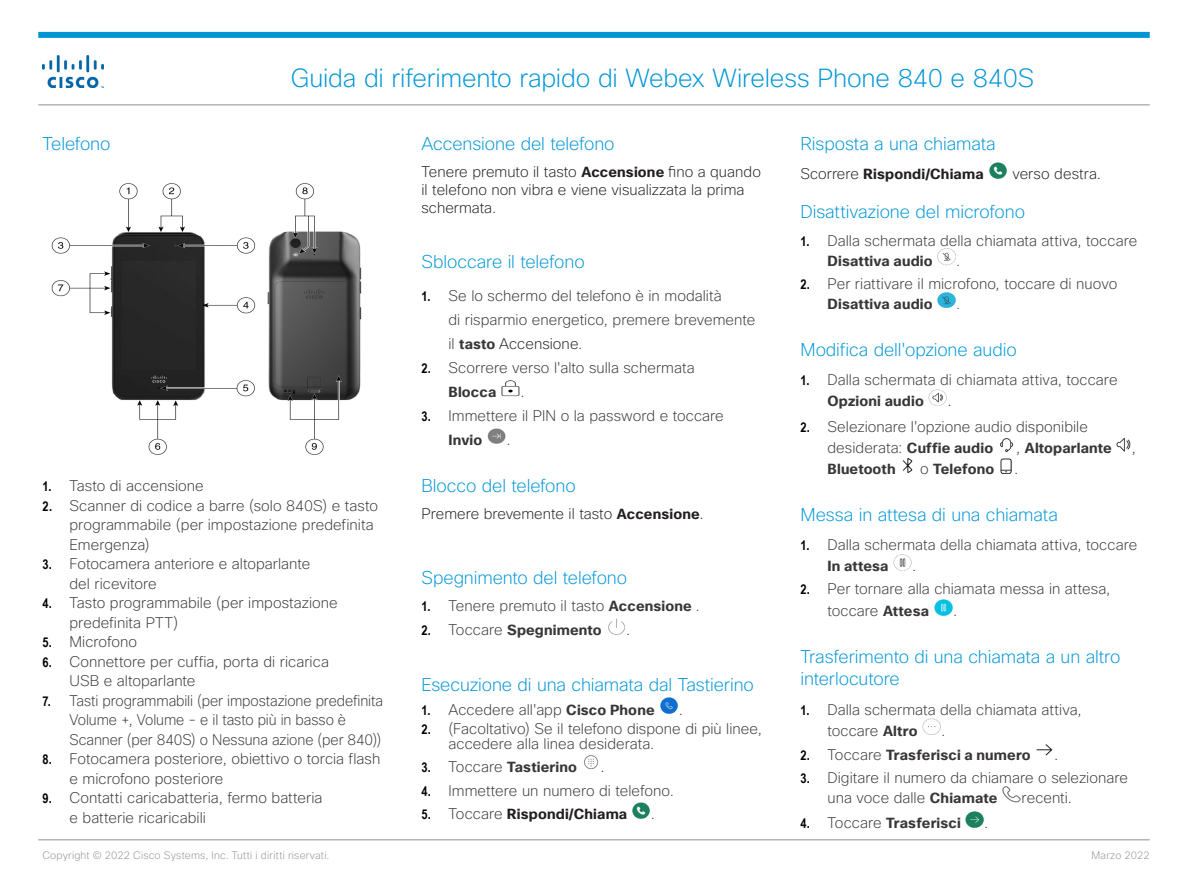
<style>
.page{position:relative;width:1188px;height:893px;background:#fff}
.page>*{position:absolute;margin:0;border:0;box-sizing:border-box;transform-origin:0 0}
.t1{font:200 25.5px "Cisco Sans";letter-spacing:-.01em;color:#0096d6}
.Heading_2{font:200 18px/21.6px "Cisco Sans";letter-spacing:-.005em;color:#0096d6}
.t2{font:200 15px/19.5px "Cisco Sans";letter-spacing:.005em;color:#393636}
.t3{font:200 15px/18px "Cisco Sans";color:#231f20}
.t4{font:200 15px/19.5px "Cisco Sans";letter-spacing:.005em;color:#393636;scale:.96 1}
.t5{font:700 14.25px "Cisco Sans";letter-spacing:.015em;color:#393636}
.t6{font:700 14.25px "Cisco Sans";letter-spacing:.015em;color:#231f20}
.t7{font:200 10.5px "Cisco Sans";letter-spacing:.02em;color:#918f90}
.s1{font-family:"Arial Narrow";font-weight:700;font-size:13.5px;color:#000}
.s2{font-weight:700;font-size:14.25px}
.s3{color:#231f20}
.s4{font-family:"Arial Narrow";font-size:13.5px;color:#000}
.s5{font-weight:200;font-size:15px}
.s6{font-weight:200;font-size:15px;color:#393636}
</style>
<div class="page">
<div style="left:38px;top:32px;width:1112px;height:6px;background:#0096d6"></div>
<img style="left:43px;top:55px;width:60px;height:32px">
<hr style="left:38px;top:104px;width:1112px;height:1px;background:#918f90">
<hr style="left:38px;top:839px;width:1112px;height:1px;background:#918f90">
<img style="left:51px;top:183px;width:311px;height:272px">
<img style="left:501px;top:380px;width:19px;height:17px">
<img style="left:487px;top:428px;width:19px;height:16px">
<img style="left:608px;top:618px;width:17px;height:17px">
<img style="left:660px;top:697px;width:18px;height:17px">
<img style="left:584px;top:755px;width:14px;height:14px">
<img style="left:632px;top:802px;width:18px;height:17px">
<img style="left:989px;top:162px;width:18px;height:17px">
<img style="left:937px;top:248px;width:19px;height:18px">
<img style="left:937px;top:292px;width:19px;height:17px">
<img style="left:928px;top:389px;width:19px;height:17px">
<img style="left:1000px;top:438px;width:14px;height:15px">
<img style="left:1116px;top:437px;width:15px;height:15px">
<img style="left:902px;top:458px;width:11px;height:15px">
<img style="left:1000px;top:458px;width:12px;height:16px">
<img style="left:893px;top:554px;width:19px;height:17px">
<img style="left:934px;top:599px;width:19px;height:17px">
<img style="left:922px;top:718px;width:19px;height:17px">
<img style="left:1036px;top:744px;width:17px;height:12px">
<img style="left:1002px;top:786px;width:19px;height:16px">
<img style="left:965px;top:811px;width:19px;height:17px">
<h1 class="t1" style="left:291px;top:62px;width:745px">Guida di riferimento rapido di Webex Wireless Phone 840 e 840S</h1>
<p class="Heading_2" style="left:43px;top:134px;width:69px">Telefono</p>
<p class="t2" style="left:43px;top:477px;width:163px"><span class="s1">1.</span> Tasto di accensione</p>
<p class="t2" style="left:70px;top:496px;width:310px;text-indent:-27px"><span class="s1">2.</span> Scanner di codice a barre (solo 840S) e tasto programmabile (per impostazione predefinita<br>Emergenza)</p>
<p class="t2" style="left:70px;top:555px;width:242px;text-indent:-27px"><span class="s1">3.</span> Fotocamera anteriore e altoparlante del ricevitore</p>
<p class="t2" style="left:70px;top:594px;width:270px;text-indent:-27px"><span class="s1">4.</span> Tasto programmabile (per impostazione predefinita PTT)</p>
<p class="t2" style="left:43px;top:633px;width:96px"><span class="s1">5.</span> Microfono</p>
<p class="t2" style="left:70px;top:652px;width:261px;text-indent:-27px"><span class="s1">6.</span> Connettore per cuffia, porta di ricarica<br>USB e altoparlante</p>
<p class="t4" style="left:70px;top:691px;width:328px;text-indent:-27px"><span class="s1">7.</span> Tasti programmabili (per impostazione predefinita<br>Volume +, Volume - e il tasto più in basso è<br>Scanner (per 840S) o Nessuna azione (per 840))</p>
<p class="t2" style="left:70px;top:750px;width:312px;text-indent:-27px"><span class="s1">8.</span> Fotocamera posteriore, obiettivo o torcia flash e microfono posteriore</p>
<p class="t2" style="left:70px;top:789px;width:254px;text-indent:-27px"><span class="s1">9.</span> Contatti caricabatteria, fermo batteria e batterie ricaricabili</p>
<p class="Heading_2" style="left:422px;top:134px;width:195px">Accensione del telefono</p>
<p class="t3" style="left:422px;top:163px;width:341px">Tenere premuto il tasto <span class="s2">Accensione</span> fino a quando il telefono non vibra e viene visualizzata la prima schermata.</p>
<p class="Heading_2" style="left:422px;top:252px;width:165px">Sbloccare il telefono</p>
<p class="t2" style="left:449px;top:284px;width:308px;line-height:24px;text-indent:-27px"><span class="s1">1.</span> Se lo schermo del telefono è in modalità<br>di risparmio energetico, premere brevemente il <span class="s2">tasto</span> <span class="s3">Accensione</span>.</p>
<p class="t2" style="left:422px;top:358px;width:275px"><span class="s1">2.</span> Scorrere verso l'alto sulla schermata</p>
<p class="t5" style="left:449px;top:383px;width:49px">Blocca</p>
<p class="t2" style="left:521px;top:382px;width:6px">.</p>
<p class="t2" style="left:422px;top:406px;width:304px"><span class="s1">3.</span> Immettere il PIN o la password e toccare</p>
<p class="t5" style="left:449px;top:431px;width:35px">Invio</p>
<p class="t2" style="left:507px;top:430px;width:6px">.</p>
<p class="Heading_2" style="left:422px;top:475px;width:156px">Blocco del telefono</p>
<p class="t3" style="left:422px;top:505px;width:284px">Premere brevemente il tasto <span class="s2">Accensione</span>.</p>
<p class="Heading_2" style="left:422px;top:567px;width:207px">Spegnimento del telefono</p>
<p class="t2" style="left:422px;top:596px;width:280px"><span class="s1">1.</span> Tenere premuto il tasto <span class="s2">Accensione</span> .</p>
<p class="t5" style="left:422px;top:621px;width:182px"><span class="s4">2.</span> <span class="s5">Toccare</span> Spegnimento</p>
<p class="t2" style="left:626px;top:621px;width:6px">.</p>
<p class="Heading_2" style="left:422px;top:674px;width:334px">Esecuzione di una chiamata dal Tastierino</p>
<p class="t2" style="left:422px;top:700px;width:235px"><span class="s1">1.</span> Accedere all'app <span class="s2">Cisco Phone</span></p>
<p class="t2" style="left:679px;top:700px;width:6px">.</p>
<p class="t2" style="left:449px;top:721px;width:315px;line-height:15px;text-indent:-27px"><span class="s1">2.</span> (Facoltativo) Se il telefono dispone di più linee, accedere alla linea desiderata.</p>
<p class="t5" style="left:422px;top:758px;width:157px"><span class="s4">3.</span> <span class="s5">Toccare</span> Tastierino</p>
<p class="t2" style="left:601px;top:758px;width:6px">.</p>
<p class="t2" style="left:422px;top:781px;width:254px"><span class="s1">4.</span> Immettere un numero di telefono.</p>
<p class="t6" style="left:422px;top:805px;width:207px"><span class="s4">5.</span> <span class="s6">Toccare</span> Rispondi/Chiama</p>
<p class="t2" style="left:651px;top:805px;width:6px">.</p>
<p class="Heading_2" style="left:801px;top:134px;width:197px">Risposta a una chiamata</p>
<p class="t6" style="left:801px;top:165px;width:185px"><span class="s5">Scorrere</span> Rispondi/Chiama</p>
<p class="t3" style="left:1012px;top:166px;width:90px">verso destra.</p>
<p class="Heading_2" style="left:801px;top:201px;width:226px">Disattivazione del microfono</p>
<p class="t2" style="left:801px;top:231px;width:338px"><span class="s1">1.</span> Dalla schermata della chiamata attiva, toccare</p>
<p class="t5" style="left:828px;top:252px;width:107px">Disattiva audio</p>
<p class="t2" style="left:956px;top:251px;width:6px">.</p>
<p class="t2" style="left:801px;top:275px;width:318px"><span class="s1">2.</span> Per riattivare il microfono, toccare di nuovo</p>
<p class="t5" style="left:828px;top:295px;width:107px">Disattiva audio</p>
<p class="t2" style="left:956px;top:294px;width:6px">.</p>
<p class="Heading_2" style="left:801px;top:339px;width:218px">Modifica dell'opzione audio</p>
<p class="t2" style="left:801px;top:371px;width:319px"><span class="s1">1.</span> Dalla schermata di chiamata attiva, toccare</p>
<p class="t5" style="left:828px;top:392px;width:98px">Opzioni audio</p>
<p class="t2" style="left:947px;top:392px;width:6px">.</p>
<p class="t2" style="left:828px;top:416px;width:262px;line-height:21px;text-indent:-27px"><span class="s1">2.</span> Selezionare l'opzione audio disponibile desiderata: <span class="s2">Cuffie audio</span></p>
<p class="t5" style="left:1016px;top:439px;width:97px"><span class="s5">,</span> Altoparlante</p>
<p class="t2" style="left:1132px;top:438px;width:6px">,</p>
<p class="t5" style="left:828px;top:460px;width:70px">Bluetooth</p>
<p class="t5" style="left:920px;top:460px;width:76px"><span class="s5">o</span> Telefono</p>
<p class="t2" style="left:1014px;top:459px;width:6px">.</p>
<p class="Heading_2" style="left:801px;top:504px;width:259px">Messa in attesa di una chiamata</p>
<p class="t2" style="left:801px;top:536px;width:338px"><span class="s1">1.</span> Dalla schermata della chiamata attiva, toccare</p>
<p class="t5" style="left:828px;top:557px;width:63px">In attesa</p>
<p class="t2" style="left:912px;top:557px;width:6px">.</p>
<p class="t2" style="left:828px;top:578px;width:284px;line-height:22.5px;text-indent:-27px"><span class="s1">2.</span> Per tornare alla chiamata messa in attesa, toccare <span class="s2">Attesa</span></p>
<p class="t2" style="left:953px;top:602px;width:6px">.</p>
<p class="Heading_2" style="left:801px;top:647px;width:321px">Trasferimento di una chiamata a un altro interlocutore</p>
<p class="t2" style="left:828px;top:699px;width:256px;line-height:21px;text-indent:-27px"><span class="s1">1.</span> Dalla schermata della chiamata attiva, toccare <span class="s2">Altro</span></p>
<p class="t2" style="left:941px;top:721px;width:6px">.</p>
<p class="t5" style="left:801px;top:746px;width:232px"><span class="s4">2.</span> <span class="s5">Toccare</span> Trasferisci a numero</p>
<p class="t2" style="left:1054px;top:746px;width:6px">.</p>
<p class="t2" style="left:828px;top:767px;width:302px;line-height:20.5px;text-indent:-27px"><span class="s1">3.</span> Digitare il numero da chiamare o selezionare una voce dalle <span class="s2">Chiamate</span></p>
<p class="t2" style="left:1022px;top:789px;width:52px">recenti.</p>
<p class="t5" style="left:801px;top:814px;width:162px"><span class="s4">4.</span> <span class="s5">Toccare</span> Trasferisci</p>
<p class="t2" style="left:984px;top:813px;width:6px">.</p>
<p class="t7" style="left:43px;top:848px;width:289px">Copyright © 2022 Cisco Systems, Inc. Tutti i diritti riservati.</p>
<p class="t7" style="left:1092px;top:849px;width:60px">Marzo 2022</p>
</div>
